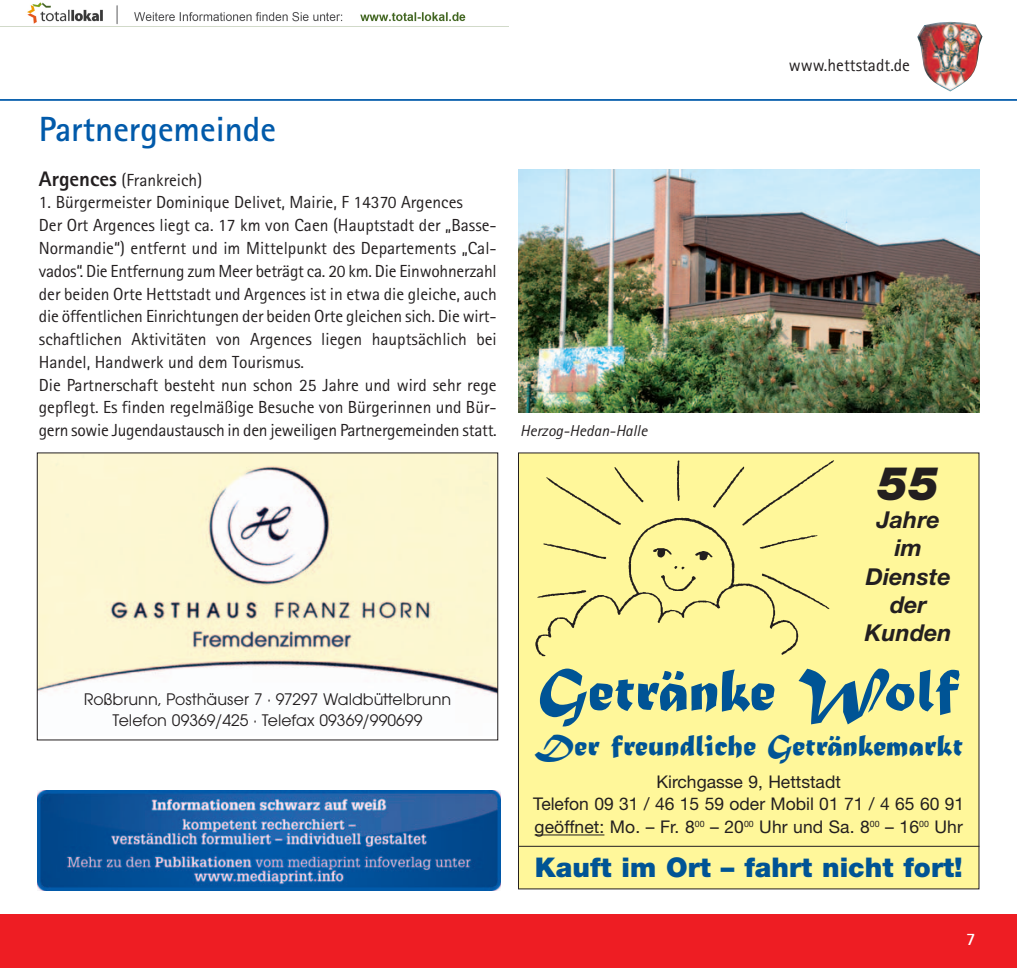
<style>
.page{position:relative;width:1017px;height:968px;background:#fff}
.page>*{position:absolute;margin:0;border:0;box-sizing:border-box;transform-origin:0 0}
.t1{font:63px "Matura MT Script Capitals+QIUAFS";color:#005495}
.t2{font:46.55px "Helvetica Neue Black Italic+ZUHHGM";color:#231f20}
.t3{font:700 35px "Rotis Sans Serif";color:#015aaa}
.t4{font:31.5px "Matura MT Script Capitals+QIUAFS";color:#005495}
.t5{font:27.12px "Helvetica Neue Black+LIKRPF";color:#005495}
.t6{font:23.28px/28.2px "Helvetica Neue Bold Italic+EIVUJL";color:#231f20;text-align:center}
.t7{font:17.5px/22.8px "Rotis Sans Serif";color:#231f20}
.t8{font:17.5px/22.8px "Helvetica Neue Roman+DWKPZL";color:#231f20;text-align:center}
.t9{font:17.5px/21px "Avant Garde Gothic Itc T Book+ZHIXYD";color:#231f20;text-align:center}
.t10{font:700 17.5px "Rotis Sans Serif";color:#fff}
.t11{font:italic 15.75px "Rotis Sans Serif";color:#231f20}
.s1{font-weight:800;font-size:21px}
</style>
<div class="page">
<div style="left:0;top:913px;width:1017px;height:54px;background:#ee1d23"></div>
<img style="left:917px;top:21px;width:65px;height:70px">
<hr style="left:0;top:99px;width:1017px;height:2px;background:#015aaa">
<img style="left:518px;top:169px;width:462px;height:243px">
<img style="left:39px;top:454px;width:457px;height:241px">
<div style="left:37px;top:452px;width:461px;height:288px;border:1px solid #231f20"></div>
<div style="left:518px;top:453px;width:461px;height:435px;background:#fff79a"></div>
<img style="left:527px;top:452px;width:355px;height:205px">
<hr style="left:518px;top:845px;width:461px;height:1px;background:#231f20">
<hr style="left:535px;top:834px;width:35px;height:1px;background:#231f20">
<hr style="left:569px;top:834px;width:35px;height:1px;background:#231f20">
<img style="left:38px;top:790px;width:462px;height:99px">
<img style="left:0;top:2px;width:508px;height:25px">
<h3 class="t3" style="left:39px;top:117px;width:239px">Partnergemeinde</h3>
<p class="t7" style="left:39px;top:170px;width:165px"><span class="s1">Argences</span> (Frankreich)</p>
<p class="t7" style="left:39px;top:193px;width:459px">1. Bürgermeister Dominique Delivet, Mairie, F 14370 Argences<br>Der Ort Argences liegt ca. 17 km von Caen (Hauptstadt der „Basse-Normandie“) entfernt und im Mittelpunkt des Departements „Cal&shy;vados“. Die Entfernung zum Meer beträgt ca. 20 km. Die Einwohnerzahl der beiden Orte Hettstadt und Argences ist in etwa die gleiche, auch die öffentlichen Einrichtungen der beiden Orte gleichen sich. Die wirt&shy;schaftlichen Aktivitäten von Argences liegen hauptsächlich bei Handel, Handwerk und dem Tourismus.<br>Die Partnerschaft besteht nun schon 25 Jahre und wird sehr rege gepflegt. Es finden regelmäßige Besuche von Bürgerinnen und Bür&shy;gern sowie Jugendaustausch in den jeweiligen Partnergemeinden statt.</p>
<p class="t9" style="left:84px;top:688px;width:369px">Roßbrunn, Posthäuser 7 · 97297 Waldbüttelbrunn<br>Telefon 09369/425 · Telefax 09369/990699</p>
<p class="t11" style="left:520px;top:424px;width:129px">Herzog-Hedan-Halle</p>
<p class="t7" style="left:789px;top:56px;width:123px">www.hettstadt.de</p>
<h2 class="t2" style="left:877px;top:454px;width:64px">55</h2>
<h3 class="t6" style="left:865px;top:506px;width:88px">Jahre im<br>Dienste der<br>Kunden</h3>
<h1 class="t1" style="left:538px;top:650px;width:422px">Getränke Wolf</h1>
<h3 class="t4" style="left:535px;top:725px;width:430px">Der freundliche Getränkemarkt</h3>
<p class="t8" style="left:533px;top:771px;width:432px">Kirchgasse 9, Hettstadt<br>Telefon 09 31 / 46 15 59 oder Mobil 01 71 / 4 65 60 91 geöffnet: Mo. – Fr. 8<sup>00</sup> – 20<sup>00</sup> Uhr und Sa. 8<sup>00</sup> – 16<sup>00</sup> Uhr</p>
<h3 class="t5" style="left:535px;top:851px;width:429px">Kauft im Ort – fahrt nicht fort!</h3>
<p class="t10" style="left:966px;top:933px;width:11px">7</p>
</div>
